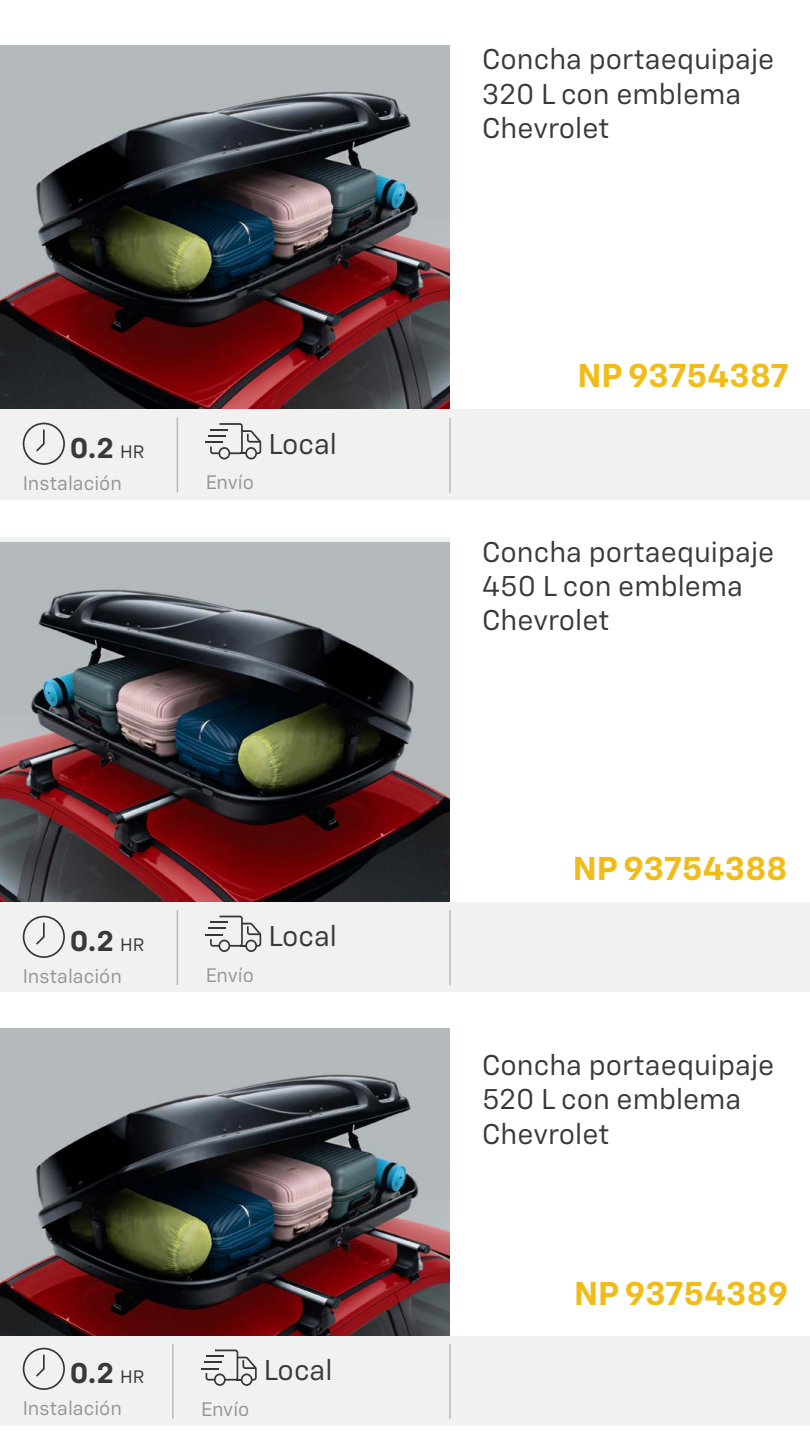
<style>
.page{position:relative;width:810px;height:1440px;background:#fff}
.page>*{position:absolute;margin:0;border:0;box-sizing:border-box;transform-origin:0 0}
.t1{font:700 33px "Chevy Sans";color:#f1bc1a}
.t2{font:28.5px/34.2px "Chevy Sans";color:#39383a}
.t3{font:700 28.5px "Chevy Sans";color:#39383a}
.t4{font:19.5px "Chevy Sans";color:#39383a}
.s1{font-weight:400;font-size:18px}
</style>
<div class="page">
<img style="left:0;top:45px;width:450px;height:364px">
<div style="left:0;top:409px;width:810px;height:91px;background:#f1f1f1"></div>
<hr style="left:449px;top:418px;width:2px;height:75px;background:#39383a">
<svg style="left:206px;top:423px;width:55px;height:37px"></svg>
<hr style="left:177px;top:417px;width:1px;height:75px;background:#39383a">
<img style="left:0;top:543px;width:449px;height:359px">
<div style="left:0;top:902px;width:810px;height:90px;background:#f1f1f1"></div>
<hr style="left:449px;top:910px;width:2px;height:75px;background:#39383a">
<svg style="left:206px;top:916px;width:55px;height:36px"></svg>
<hr style="left:177px;top:910px;width:1px;height:75px;background:#39383a">
<img style="left:0;top:1028px;width:450px;height:308px">
<div style="left:0;top:1336px;width:810px;height:90px;background:#f1f1f1"></div>
<hr style="left:449px;top:1344px;width:2px;height:75px;background:#39383a">
<svg style="left:201px;top:1350px;width:56px;height:36px"></svg>
<hr style="left:172px;top:1344px;width:2px;height:75px;background:#39383a">
<svg style="left:23px;top:423px;width:42px;height:42px"></svg>
<svg style="left:23px;top:916px;width:42px;height:42px"></svg>
<svg style="left:23px;top:1348px;width:42px;height:42px"></svg>
<p class="t3" style="left:70px;top:430px;width:76px">0.2 <span class="s1">HR</span></p>
<p class="t4" style="left:22px;top:471px;width:101px">Instalación</p>
<p class="t4" style="left:206px;top:470px;width:50px">Envío</p>
<p class="t2" style="left:268px;top:426px;width:70px">Local</p>
<p class="t3" style="left:70px;top:923px;width:76px">0.2 <span class="s1">HR</span></p>
<p class="t4" style="left:22px;top:964px;width:101px">Instalación</p>
<p class="t4" style="left:206px;top:963px;width:50px">Envío</p>
<p class="t2" style="left:268px;top:919px;width:70px">Local</p>
<p class="t3" style="left:70px;top:1355px;width:76px">0.2 <span class="s1">HR</span></p>
<p class="t4" style="left:22px;top:1396px;width:101px">Instalación</p>
<p class="t4" style="left:201px;top:1397px;width:50px">Envío</p>
<p class="t2" style="left:264px;top:1352px;width:70px">Local</p>
<p class="t2" style="left:482px;top:42px;width:294px">Concha portaequipaje<br>320 L con emblema<br>Chevrolet</p>
<p class="t1" style="left:577px;top:355px;width:213px">NP 93754387</p>
<p class="t2" style="left:482px;top:534px;width:294px">Concha portaequipaje<br>450 L con emblema<br>Chevrolet</p>
<p class="t1" style="left:573px;top:847px;width:216px">NP 93754388</p>
<p class="t2" style="left:482px;top:1048px;width:294px">Concha portaequipaje<br>520 L con emblema<br>Chevrolet</p>
<p class="t1" style="left:574px;top:1273px;width:215px">NP 93754389</p>
</div>
